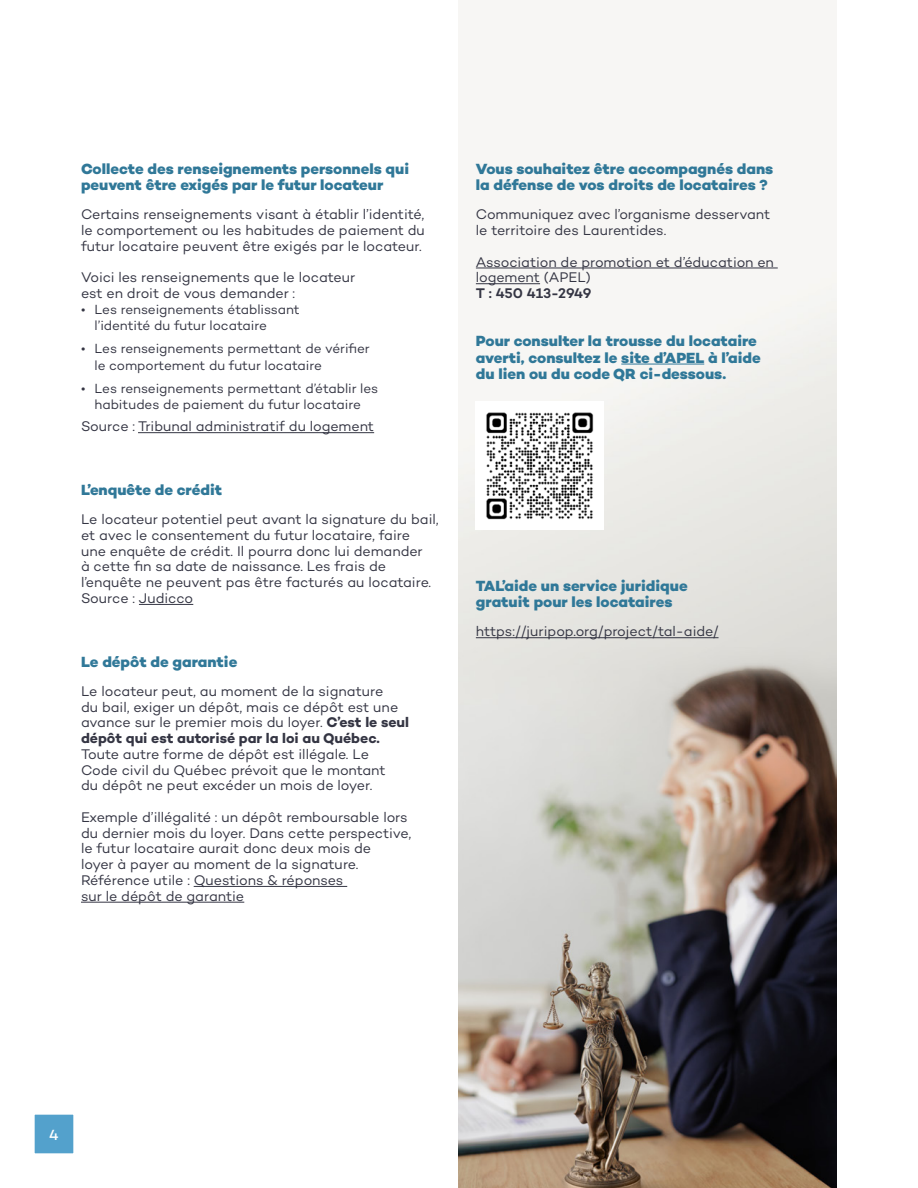
<style>
.page{position:relative;width:918px;height:1188px;background:#fff}
.page>*{position:absolute;margin:0;border:0;box-sizing:border-box;transform-origin:0 0}
.t1{font:800 15px/16.5px "Campton";color:#307898}
.t2{font:500 15px "Campton";color:#fff}
.t3{font:14.25px/15.8px "Campton";letter-spacing:-.005em;color:#343543}
.t4{font:600 14.25px "Campton";letter-spacing:-.01em;color:#343543}
.t5{font:13.5px/16.2px "Campton";letter-spacing:-.005em;color:#343543}
.s1{font-weight:700}
</style>
<div class="page">
<div style="left:458px;top:0;width:379px;height:1188px;background:#f7f6f4"></div>
<img style="left:458px;top:267px;width:379px;height:921px">
<hr style="left:138px;top:432px;width:236px;height:1px;background:#343543">
<hr style="left:139px;top:604px;width:54px;height:1px;background:#343543">
<hr style="left:194px;top:886px;width:153px;height:1px;background:#343543">
<hr style="left:81px;top:902px;width:163px;height:1px;background:#343543">
<hr style="left:476px;top:268px;width:302px;height:1px;background:#343543">
<hr style="left:476px;top:283px;width:64px;height:1px;background:#343543">
<hr style="left:621px;top:364px;width:83px;height:1px;background:#307898">
<hr style="left:476px;top:637px;width:243px;height:1px;background:#343543">
<img style="left:476px;top:401px;width:128px;height:128px">
<div style="left:34px;top:1114px;width:40px;height:40px;background:#53a1cc;border:1px solid #fff"></div>
<p class="t1" style="left:81px;top:160px;width:330px">Collecte des renseignements personnels qui peuvent être exigés par le futur locateur</p>
<p class="t3" style="left:81px;top:206px;width:345px;text-align:justify">Certains renseignements visant à établir l’identité, le comportement ou les habitudes de paiement du futur locataire peuvent être exigés par le locateur.</p>
<p class="t3" style="left:81px;top:269px;width:276px">Voici les renseignements que le locateur est en droit de vous demander :</p>
<p class="t5" style="left:94px;top:301px;width:207px;text-indent:-14px">• Les renseignements établissant l’identité du futur locataire</p>
<p class="t5" style="left:94px;top:340px;width:277px;text-indent:-14px">• Les renseignements permettant de vérifier le comportement du futur locataire</p>
<p class="t5" style="left:81px;top:380px;width:299px;text-align:center">• Les renseignements permettant d’établir les habitudes de paiement du futur locataire</p>
<p class="t3" style="left:81px;top:418px;width:295px">Source : Tribunal administratif du logement</p>
<p class="t1" style="left:81px;top:482px;width:143px">L’enquête de crédit</p>
<p class="t3" style="left:81px;top:511px;width:359px">Le locateur potentiel peut avant la signature du bail, et avec le consentement du futur locataire, faire<br>une enquête de crédit. Il pourra donc lui demander<br>à cette fin sa date de naissance. Les frais de l’enquête ne peuvent pas être facturés au locataire.<br>Source : Judicco</p>
<p class="t1" style="left:81px;top:653px;width:158px">Le dépôt de garantie</p>
<p class="t3" style="left:81px;top:683px;width:329px">Le locateur peut, au moment de la signature<br>du bail, exiger un dépôt, mais ce dépôt est une avance sur le premier mois du loyer. <span class="s1">C’est le seul dépôt qui est autorisé par la loi au Québec.</span></p>
<p class="t3" style="left:81px;top:746px;width:306px">Toute autre forme de dépôt est illégale. Le<br>Code civil du Québec prévoit que le montant du dépôt ne peut excéder un mois de loyer.</p>
<p class="t3" style="left:81px;top:809px;width:332px">Exemple d’illégalité : un dépôt remboursable lors du dernier mois du loyer. Dans cette perspective, le futur locataire aurait donc deux mois de<br>loyer à payer au moment de la signature.<br>Référence utile : Questions &amp; réponses<br>sur le dépôt de garantie</p>
<p class="t1" style="left:476px;top:160px;width:299px">Vous souhaitez être accompagnés dans la défense de vos droits de locataires ?</p>
<p class="t3" style="left:476px;top:206px;width:296px">Communiquez avec l’organisme desservant le territoire des Laurentides.</p>
<p class="t3" style="left:476px;top:254px;width:300px">Association de promotion et d’éducation en logement (APEL)</p>
<p class="t4" style="left:476px;top:284px;width:117px">T : 450 413-2949</p>
<p class="t1" style="left:476px;top:333px;width:286px">Pour consulter la trousse du locataire averti, consultez le site d’APEL à l’aide du lien ou du code QR ci-dessous.</p>
<p class="t1" style="left:476px;top:577px;width:213px">TAL’aide un service juridique gratuit pour les locataires</p>
<p class="t3" style="left:476px;top:623px;width:244px">https://juripop.org/project/tal-aide/</p>
<p class="t2" style="left:49px;top:1125px;width:11px">4</p>
</div>
